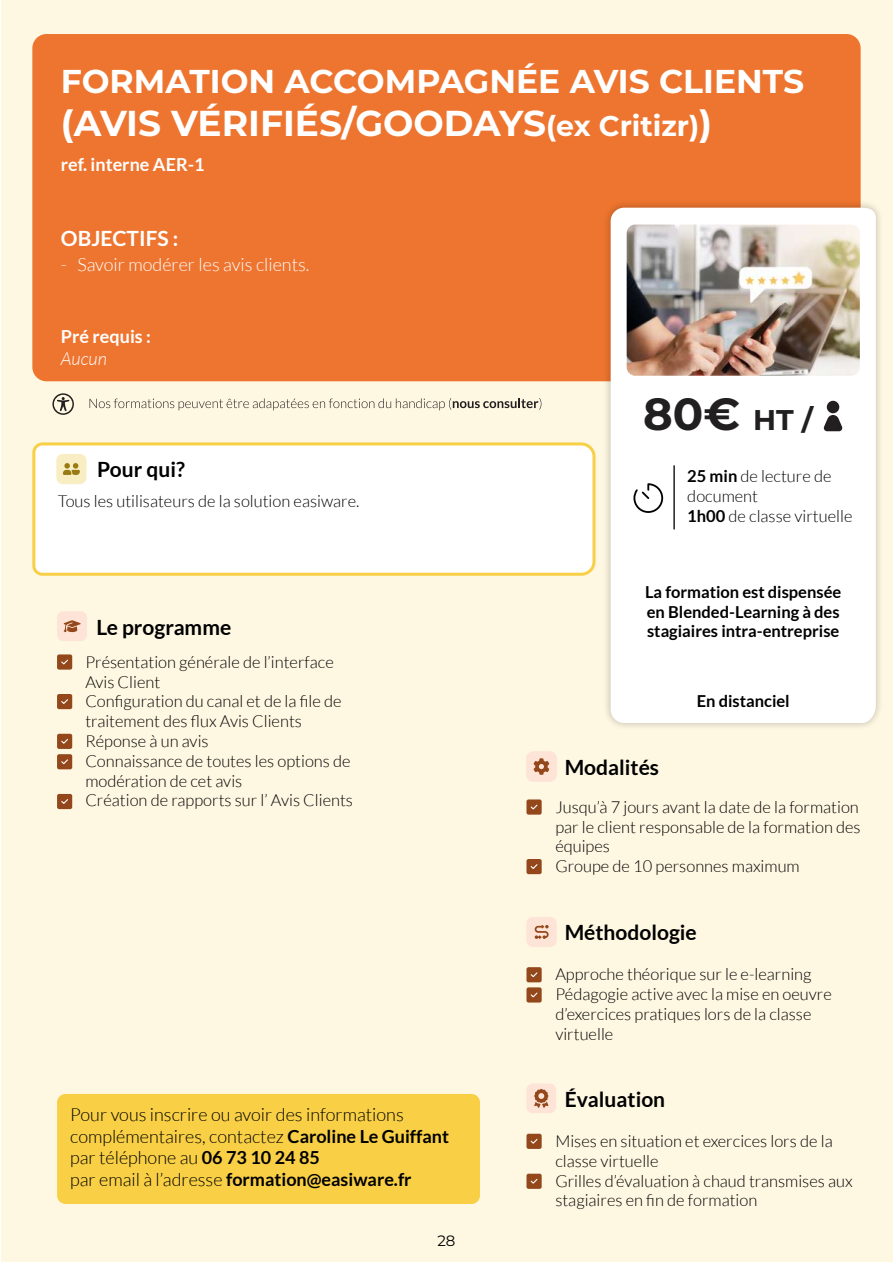
<style>
.page{position:relative;width:893px;height:1263px;background:#fff}
.page>*{position:absolute;margin:0;border:0;box-sizing:border-box;transform-origin:0 0}
.t1{font:700 45px "Montserrat";color:#211f1f}
.t2{font:700 36px "Montserrat";color:#fff}
.t3{font:700 33px "Montserrat";color:#fff}
.t4{font:700 21px "Lato";color:#000}
.t5{font:700 21px "Lato";color:#fff}
.t6{font:300 18px/21.6px "Lato";color:#000}
.t7{font:300 18px "Lato";color:#fff}
.t8{font:700 18px "Lato";color:#fff}
.t9{font:italic 300 18px "Lato";color:#fff}
.t10{font:300 16.5px/19.8px "Lato";color:#000}
.t11{font:700 16.5px/19.8px "Lato";color:#000;text-align:justify}
.t12{font:15px "Montserrat";color:#000}
.s1{font-size:28.5px}
.s2{font-weight:700}
</style>
<div class="page">
<div style="left:1px;top:1px;width:891px;height:1261px;background:#fef7e2"></div>
<div style="left:32px;top:34px;width:829px;height:347px;background:#ee752f;border-radius:14px"></div>
<div style="left:602px;top:200px;width:282px;height:531px;background:#000;opacity:.25"></div>
<div style="left:611px;top:208px;width:265px;height:515px;background:#fff"></div>
<svg style="left:52px;top:393px;width:22px;height:22px"></svg>
<svg style="left:90px;top:398px;width:451px;height:12px"></svg>
<svg style="left:32px;top:442px;width:564px;height:134px;background:#fefcf4"></svg>
<div style="left:56px;top:454px;width:30px;height:30px;background:#f9eec3;border-radius:6px"></div>
<svg style="left:63px;top:463px;width:17px;height:12px"></svg>
<div style="left:57px;top:611px;width:30px;height:30px;background:#fde4d7;border-radius:6px"></div>
<svg style="left:64px;top:620px;width:17px;height:12px"></svg>
<div style="left:57px;top:654px;width:15px;height:16px;background:#93471b;border-radius:2px"></div>
<svg style="left:61px;top:659px;width:7px;height:6px"></svg>
<div style="left:57px;top:694px;width:15px;height:15px;background:#93471b;border-radius:2px"></div>
<svg style="left:61px;top:699px;width:7px;height:5px"></svg>
<div style="left:57px;top:754px;width:15px;height:15px;background:#93471b;border-radius:2px"></div>
<svg style="left:61px;top:759px;width:7px;height:6px"></svg>
<div style="left:57px;top:734px;width:15px;height:15px;background:#93471b;border-radius:2px"></div>
<svg style="left:61px;top:739px;width:7px;height:5px"></svg>
<div style="left:57px;top:794px;width:15px;height:15px;background:#93471b;border-radius:2px"></div>
<svg style="left:61px;top:799px;width:7px;height:5px"></svg>
<div style="left:526px;top:799px;width:16px;height:16px;background:#93471b;border-radius:2px"></div>
<svg style="left:530px;top:804px;width:8px;height:6px"></svg>
<div style="left:526px;top:859px;width:16px;height:15px;background:#93471b;border-radius:2px"></div>
<svg style="left:530px;top:864px;width:8px;height:5px"></svg>
<div style="left:527px;top:752px;width:30px;height:29px;background:#fde4d7;border-radius:6px"></div>
<div style="left:526px;top:967px;width:16px;height:15px;background:#93471b;border-radius:2px"></div>
<svg style="left:530px;top:972px;width:8px;height:6px"></svg>
<div style="left:526px;top:987px;width:16px;height:15px;background:#93471b;border-radius:2px"></div>
<svg style="left:530px;top:992px;width:8px;height:6px"></svg>
<div style="left:526px;top:917px;width:30px;height:30px;background:#fdf1de;border-radius:6px"></div>
<div style="left:527px;top:917px;width:30px;height:30px;background:#fde4d7;border-radius:6px"></div>
<svg style="left:534px;top:925px;width:15px;height:14px"></svg>
<div style="left:57px;top:1094px;width:423px;height:110px;background:#f8cf45;border-radius:9px"></div>
<div style="left:526px;top:1134px;width:16px;height:15px;background:#93471b;border-radius:2px"></div>
<svg style="left:530px;top:1139px;width:8px;height:5px"></svg>
<div style="left:526px;top:1174px;width:16px;height:15px;background:#93471b;border-radius:2px"></div>
<svg style="left:530px;top:1179px;width:8px;height:5px"></svg>
<div style="left:526px;top:1083px;width:30px;height:30px;background:#fde4d7;border-radius:6px"></div>
<svg style="left:534px;top:1089px;width:14px;height:19px"></svg>
<img style="left:627px;top:225px;width:233px;height:151px">
<svg style="left:823px;top:415px;width:20px;height:16px"></svg>
<div style="left:827px;top:401px;width:12px;height:12px;background:#231f20;border-radius:6px"></div>
<svg style="left:633px;top:483px;width:30px;height:30px"></svg>
<hr style="left:673px;top:465px;width:2px;height:64px;background:#231f20">
<div style="left:526px;top:752px;width:30px;height:29px;background:#fde4d7;border-radius:6px"></div>
<svg style="left:534px;top:758px;width:15px;height:17px"></svg>
<h3 class="t3" style="left:61px;top:57px;width:745px">FORMATION ACCOMPAGNÉE AVIS CLIENTS</h3>
<h2 class="t2" style="left:61px;top:97px;width:653px">(AVIS VÉRIFIÉS/GOODAYS<span class="s1">(ex Critizr)</span>)</h2>
<p class="t8" style="left:61px;top:154px;width:145px">ref. interne AER-1</p>
<p class="t5" style="left:61px;top:226px;width:119px">OBJECTIFS :</p>
<p class="t7" style="left:61px;top:255px;width:250px">- Savoir modérer les avis clients.</p>
<p class="t8" style="left:61px;top:326px;width:92px">Pré requis :</p>
<p class="t9" style="left:61px;top:349px;width:47px">Aucun</p>
<p class="t4" style="left:97px;top:458px;width:89px">Pour qui?</p>
<p class="t10" style="left:58px;top:491px;width:303px">Tous les utilisateurs de la solution easiware.</p>
<p class="t4" style="left:96px;top:615px;width:136px">Le programme</p>
<p class="t10" style="left:85px;top:652px;width:269px">Présentation générale de l’interface<br>Avis Client<br>Configuration du canal et de la file de traitement des flux Avis Clients<br>Réponse à un avis<br>Connaissance de toutes les options de modération de cet avis<br>Création de rapports sur l’ Avis Clients</p>
<p class="t6" style="left:70px;top:1104px;width:380px">Pour vous inscrire ou avoir des informations complémentaires, contactez <span class="s2">Caroline Le Guiffant </span>par téléphone au <span class="s2">06 73 10 24 85<br></span>par email à l’adresse <span class="s2">formation@easiware.fr</span></p>
<p class="t12" style="left:437px;top:1230px;width:20px">28</p>
<h1 class="t1" style="left:643px;top:381px;width:171px">80€ <span class="s1">HT /</span></h1>
<p class="t10" style="left:687px;top:466px;width:167px"><span class="s2">25 min</span> de lecture de document<br><span class="s2">1h00</span> de classe virtuelle</p>
<p class="t11" style="left:645px;top:582px;width:198px">La formation est dispensée en Blended-Learning à des stagiaires intra-entreprise</p>
<p class="t4" style="left:565px;top:755px;width:96px">Modalités</p>
<p class="t11" style="left:697px;top:691px;width:95px">En distanciel</p>
<p class="t10" style="left:555px;top:797px;width:307px">Jusqu’à 7 jours avant la date de la formation par le client responsable de la formation des équipes<br>Groupe de 10 personnes maximum</p>
<p class="t4" style="left:565px;top:921px;width:134px">Méthodologie</p>
<p class="t10" style="left:555px;top:965px;width:278px">Approche théorique sur le e-learning<br>Pédagogie active avec la mise en oeuvre d’exercices pratiques lors de la classe virtuelle</p>
<p class="t4" style="left:565px;top:1087px;width:102px">Évaluation</p>
<p class="t10" style="left:555px;top:1131px;width:299px">Mises en situation et exercices lors de la classe virtuelle<br>Grilles d’évaluation à chaud transmises aux stagiaires en fin de formation</p>
</div>
